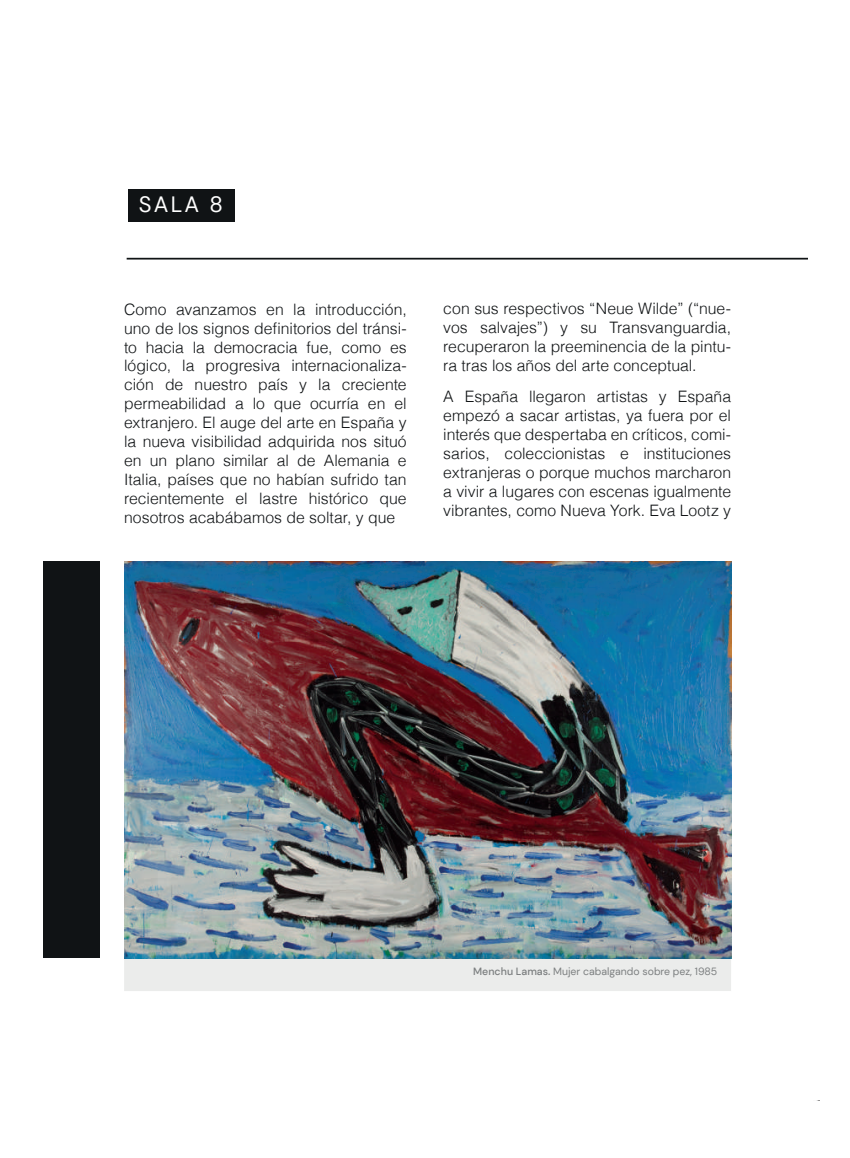
<style>
.page{position:relative;width:850px;height:1158px;background:#fff}
.page>*{position:absolute;margin:0;border:0;box-sizing:border-box;transform-origin:0 0}
.t1{font:22.22px "DM Sans";color:#fff}
.t2{font:300 15.75px/18.9px "Helvetica";color:#101315;text-align:justify}
.t3{font:10.5px "DM Sans";color:#7c7f80}
.s1{font-weight:500}
</style>
<div class="page">
<div style="left:124px;top:958px;width:607px;height:32px;background:#ebeceb"></div>
<img style="left:124px;top:561px;width:607px;height:397px">
<hr style="left:127px;top:258px;width:680px;height:1px;background:#101415">
<div style="left:129px;top:189px;width:106px;height:33px;background:#101315"></div>
<div style="left:43px;top:561px;width:57px;height:396px;background:#101315"></div>
<h1 class="t1" style="left:139px;top:191px;width:86px">SALA 8</h1>
<p class="t2" style="left:124px;top:298px;width:284px">Como avanzamos en la introducción, uno de los signos definitorios del tránsi&shy;to hacia la democracia fue, como es lógico, la progresiva internacionaliza&shy;ción de nuestro país y la creciente permeabilidad a lo que ocurría en el extranjero. El auge del arte en España y la nueva visibilidad adquirida nos situó en un plano similar al de Alemania e Italia, países que no habían sufrido tan recientemente el lastre histórico que nosotros acabábamos de soltar, y que</p>
<p class="t2" style="left:443px;top:298px;width:289px">con sus respectivos “Neue Wilde” (“nue&shy;vos salvajes”) y su Transvanguardia, recuperaron la preeminencia de la pintu&shy;ra tras los años del arte conceptual.</p>
<p class="t2" style="left:443px;top:386px;width:289px">A España llegaron artistas y España empezó a sacar artistas, ya fuera por el interés que despertaba en críticos, comi&shy;sarios, coleccionistas e instituciones extranjeras o porque muchos marcharon a vivir a lugares con escenas igualmente vibrantes, como Nueva York. Eva Lootz y</p>
<p class="t3" style="left:473px;top:965px;width:246px"><span class="s1">Menchu Lamas.</span> Mujer cabalgando sobre pez, 1985</p>
</div>
